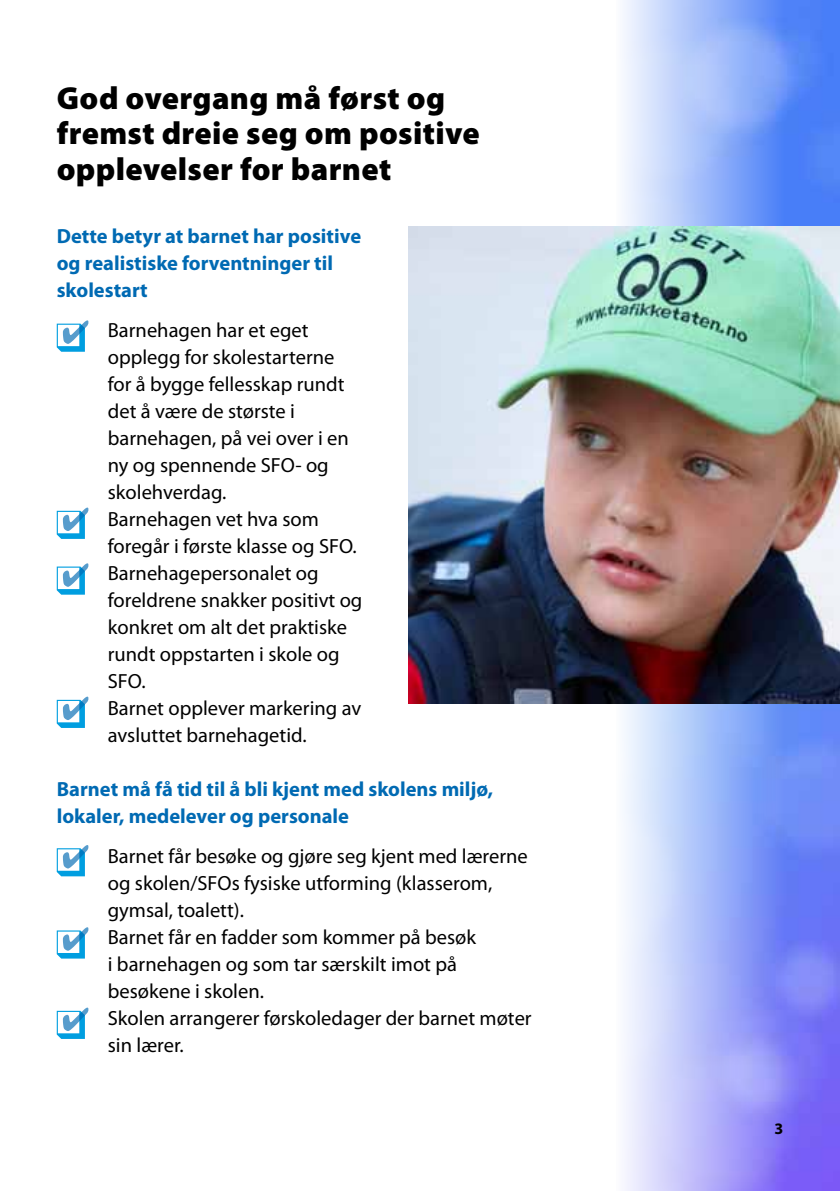
<style>
.page{position:relative;width:840px;height:1191px;background:#fff}
.page>*{position:absolute;margin:0;border:0;box-sizing:border-box;transform-origin:0 0}
.t1{font:900 32px/35.2px "Myriad Pro";letter-spacing:.01em;color:#000}
.t2{font:20.4px/27px "Myriad Pro";color:#000}
.t3{font:700 20.4px/27px "Myriad Pro";color:#006ab3}
.t4{font:700 16px "Myriad Pro";color:#000}
</style>
<div class="page">
<img style="left:782px;top:0;width:57px;height:1191px">
<svg style="left:612px;top:0;width:170px;height:1191px;background:#b7c6fa"></svg>
<svg style="left:57px;top:320px;width:31px;height:32px"></svg>
<svg style="left:57px;top:507px;width:31px;height:32px"></svg>
<svg style="left:57px;top:563px;width:31px;height:31px"></svg>
<svg style="left:57px;top:696px;width:31px;height:32px"></svg>
<svg style="left:57px;top:845px;width:31px;height:31px"></svg>
<svg style="left:57px;top:927px;width:31px;height:31px"></svg>
<svg style="left:57px;top:1007px;width:31px;height:32px"></svg>
<img style="left:408px;top:227px;width:431px;height:476px">
<h1 class="t1" style="left:57px;top:79px;width:424px">God overgang må først og fremst dreie seg om positive opplevelser for barnet</h1>
<p class="t3" style="left:57px;top:221px;width:306px">Dette betyr at barnet har positive og realistiske forventninger til skolestart</p>
<p class="t2" style="left:108px;top:316px;width:256px">Barnehagen har et eget opplegg for skolestarterne for å bygge fellesskap rundt det å være de største i barnehagen, på vei over i en ny og spennende SFO- og skolehverdag.<br>Barnehagen vet hva som foregår i første klasse og SFO.<br>Barnehagepersonalet og foreldrene snakker positivt og konkret om alt det praktiske rundt oppstarten i skole og<br>SFO.<br>Barnet opplever markering av avsluttet barnehagetid.</p>
<p class="t3" style="left:57px;top:774px;width:437px">Barnet må få tid til å bli kjent med skolens miljø, lokaler, medelever og personale</p>
<p class="t2" style="left:108px;top:842px;width:425px">Barnet får besøke og gjøre seg kjent med lærerne og skolen/SFOs fysiske utforming (klasserom, gymsal, toalett).<br>Barnet får en fadder som kommer på besøk<br>i barnehagen og som tar særskilt imot på besøkene i skolen.<br>Skolen arrangerer førskoledager der barnet møter sin lærer.</p>
<p class="t4" style="left:773px;top:1118px;width:10px">3</p>
</div>
